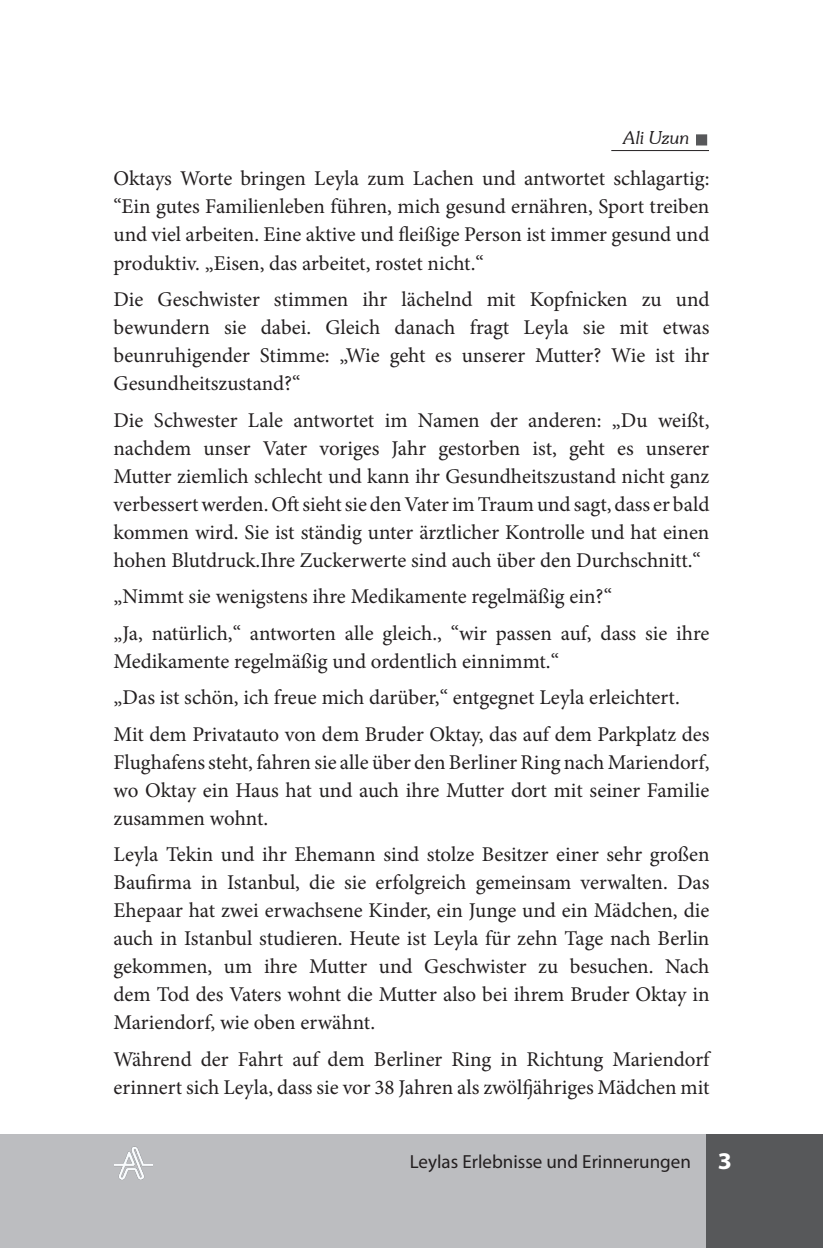
<style>
.page{position:relative;width:823px;height:1248px;background:#fff}
.page>*{position:absolute;margin:0;border:0;box-sizing:border-box;transform-origin:0 0}
.METİN{font:21px/28px "Minion Pro";color:#231f20;text-align:justify}
.t1{font:19px "Myriad Pro";color:#231f20}
.t2{font:italic 300 18px "Souvenir IT Cby BT";color:#231f20}
.s1{font-weight:700;font-size:24px;color:#fff}
</style>
<div class="page">
<div style="left:0;top:1134px;width:28px;height:113px;background:#bcbdc0"></div>
<div style="left:28px;top:1134px;width:679px;height:113px;background:#bcbdc0"></div>
<div style="left:706px;top:1134px;width:116px;height:113px;background:#57585a"></div>
<img style="left:114px;top:1146px;width:38px;height:34px">
<hr style="left:611px;top:150px;width:97px;height:1px;background:#231f20">
<div style="left:695px;top:134px;width:11px;height:11px;background:#57585a;border:2px solid #57585a"></div>
<p class="t2" style="left:623px;top:127px;width:67px">Ali Uzun</p>
<p class="METİN" style="left:113px;top:165px;width:597px">Oktays Worte bringen Leyla zum Lachen und antwortet schlagartig: “Ein gutes Familienleben führen, mich gesund ernähren, Sport treiben und viel arbeiten. Eine aktive und fleißige Person ist immer gesund und produktiv. „Eisen, das arbeitet, rostet nicht.“</p>
<p class="METİN" style="left:113px;top:285px;width:597px">Die Geschwister stimmen ihr lächelnd mit Kopfnicken zu und bewundern sie dabei. Gleich danach fragt Leyla sie mit etwas beunruhigender Stimme: „Wie geht es unserer Mutter? Wie ist ihr Gesundheitszustand?“</p>
<p class="METİN" style="left:113px;top:406px;width:597px">Die Schwester Lale antwortet im Namen der anderen: „Du weißt, nachdem unser Vater voriges Jahr gestorben ist, geht es unserer Mutter ziemlich schlecht und kann ihr Gesundheitszustand nicht ganz verbessert werden. Oft sieht sie den Vater im Traum und sagt, dass er bald kommen wird. Sie ist ständig unter ärztlicher Kontrolle und hat einen hohen Blutdruck.Ihre Zuckerwerte sind auch über den Durchschnitt.“</p>
<p class="METİN" style="left:113px;top:582px;width:499px">„Nimmt sie wenigstens ihre Medikamente regelmäßig ein?“</p>
<p class="METİN" style="left:113px;top:619px;width:597px">„Ja, natürlich,“ antworten alle gleich., “wir passen auf, dass sie ihre<br>Medikamente regelmäßig und ordentlich einnimmt.“</p>
<p class="METİN" style="left:113px;top:683px;width:567px">„Das ist schön, ich freue mich darüber,“ entgegnet Leyla erleichtert.</p>
<p class="METİN" style="left:113px;top:720px;width:597px">Mit dem Privatauto von dem Bruder Oktay, das auf dem Parkplatz des Flughafens steht, fahren sie alle über den Berliner Ring nach Mariendorf, wo Oktay ein Haus hat und auch ihre Mutter dort mit seiner Familie zusammen wohnt.</p>
<p class="METİN" style="left:113px;top:840px;width:597px">Leyla Tekin und ihr Ehemann sind stolze Besitzer einer sehr großen Baufirma in Istanbul, die sie erfolgreich gemeinsam verwalten. Das Ehepaar hat zwei erwachsene Kinder, ein Junge und ein Mädchen, die auch in Istanbul studieren. Heute ist Leyla für zehn Tage nach Berlin gekommen, um ihre Mutter und Geschwister zu besuchen. Nach dem Tod des Vaters wohnt die Mutter also bei ihrem Bruder Oktay in Mariendorf, wie oben erwähnt.</p>
<p class="METİN" style="left:113px;top:1045px;width:597px">Während der Fahrt auf dem Berliner Ring in Richtung Mariendorf erinnert sich Leyla, dass sie vor 38 Jahren als zwölfjähriges Mädchen mit</p>
<p class="t1" style="left:409px;top:1150px;width:323px">Leylas Erlebnisse und Erinnerungen <span class="s1">3</span></p>
</div>
